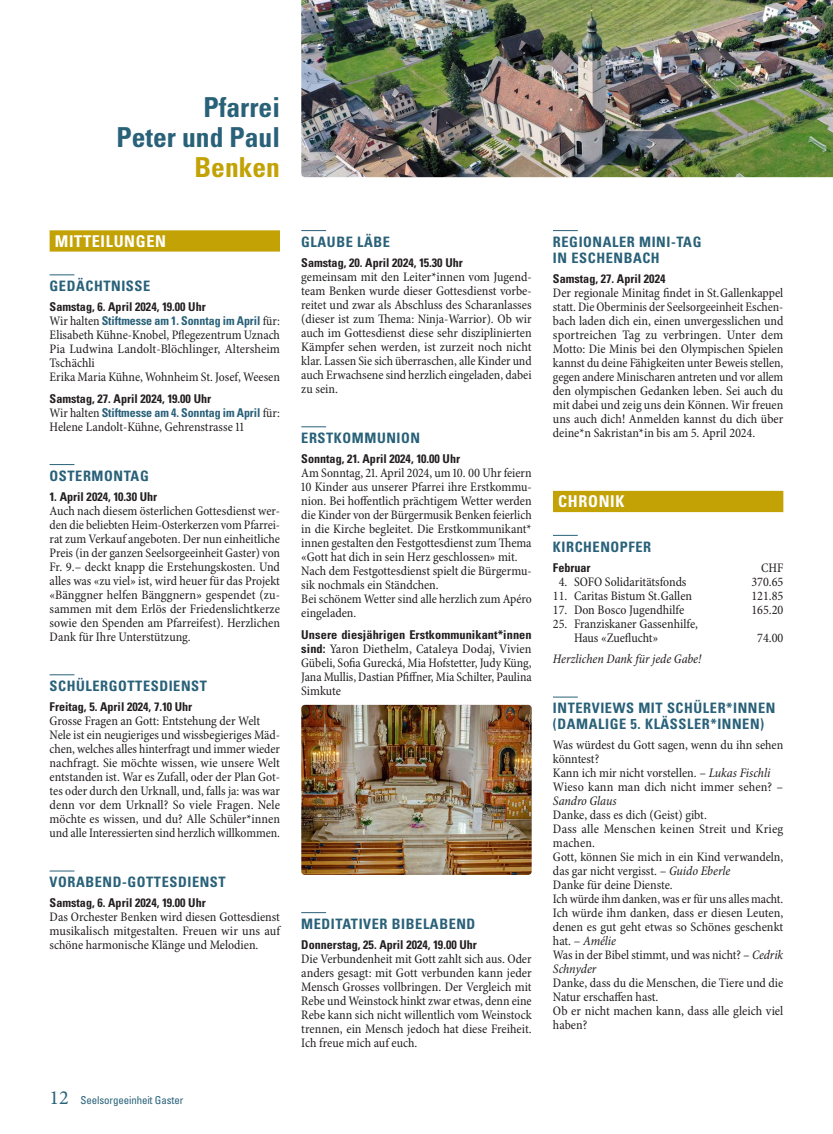
<style>
.page{position:relative;width:833px;height:1134px;background:#fff}
.page>*{position:absolute;margin:0;border:0;box-sizing:border-box;transform-origin:0 0}
.t1{font:700 condensed 27.5px/30px "Univers LT Std";color:#296179;text-align:right}
.t2{font:700 condensed 27.5px "Univers LT Std";color:#c2a205}
.t3{font:700 condensed 16.25px "Univers LT Std";letter-spacing:.04em;color:#fff}
.t4{font:700 condensed 14.38px/16px "Univers LT Std";letter-spacing:.04em;color:#296179}
.t5{font:condensed 13.12px/14px "Minion Pro";color:#231f20}
.t6{font:italic condensed 13.12px "Minion Pro";letter-spacing:-.005em;color:#231f20}
.t7{font:700 condensed 12.12px/14px "Univers LT Std";color:#231f20}
.t8{font:condensed 10.88px "Univers LT Std";letter-spacing:-.01em;color:#296179}
.s1{font-family:"Minion Pro";font-weight:400;font-size:13.12px}
.s2{color:#296179}
.s3{font-family:"Minion Pro";font-stretch:normal;font-size:20px}
.s4{font-family:"Univers LT Std";font-weight:700;font-size:12.12px}
.s5{font-style:italic}
</style>
<div class="page">
<img style="left:301px;top:0;width:532px;height:177px">
<div style="left:50px;top:230px;width:230px;height:22px;background:#c2a205"></div>
<svg style="left:50px;top:275px;width:24px;height:1px"></svg>
<svg style="left:50px;top:464px;width:24px;height:1px"></svg>
<svg style="left:50px;top:674px;width:24px;height:1px"></svg>
<svg style="left:50px;top:871px;width:24px;height:1px"></svg>
<svg style="left:301px;top:230px;width:25px;height:1px"></svg>
<svg style="left:301px;top:427px;width:25px;height:1px"></svg>
<svg style="left:301px;top:912px;width:25px;height:1px"></svg>
<img style="left:301px;top:705px;width:230px;height:170px">
<svg style="left:553px;top:230px;width:25px;height:1px"></svg>
<div style="left:553px;top:491px;width:230px;height:21px;background:#c2a205"></div>
<svg style="left:553px;top:535px;width:25px;height:1px"></svg>
<svg style="left:553px;top:697px;width:25px;height:1px"></svg>
<h1 class="t1" style="left:116px;top:92px;width:165px">Pfarrei<br>Peter und Paul</h1>
<h1 class="t2" style="left:194px;top:151px;width:87px">Benken</h1>
<p class="t3" style="left:55px;top:231px;width:112px">MITTEILUNGEN</p>
<p class="t4" style="left:50px;top:278px;width:102px">GEDÄCHTNISSE</p>
<p class="t7" style="left:50px;top:300px;width:232px">Samstag, 6. April 2024, 19.00 Uhr<br><span class="s1">Wir halten</span> <span class="s2">Stiftmesse am 1. Sonntag im April</span> <span class="s1">für:</span></p>
<p class="t5" style="left:50px;top:328px;width:232px">Elisabeth Kühne-Knobel, Pflegezentrum Uznach Pia Ludwina Landolt-Blöchlinger, Altersheim Tschächli<br>Erika Maria Kühne, Wohnheim St. Josef, Weesen</p>
<p class="t7" style="left:50px;top:391px;width:232px">Samstag, 27. April 2024, 19.00 Uhr<br><span class="s1">Wir halten</span> <span class="s2">Stiftmesse am 4. Sonntag im April</span> <span class="s1">für:</span></p>
<p class="t5" style="left:50px;top:420px;width:196px">Helene Landolt-Kühne, Gehrenstrasse 11</p>
<p class="t4" style="left:50px;top:468px;width:101px">OSTERMONTAG</p>
<p class="t7" style="left:50px;top:489px;width:109px">1. April 2024, 10.30 Uhr</p>
<p class="t5" style="left:50px;top:504px;width:232px;text-align:justify">Auch nach diesem österlichen Gottesdienst wer&shy;den die beliebten Heim-Osterkerzen vom Pfarrei&shy;rat zum Verkauf angeboten. Der nun einheitliche Preis (in der ganzen Seelsorgeeinheit Gaster) von Fr. 9.– deckt knapp die Erstehungskosten. Und alles was «zu viel» ist, wird heuer für das Projekt «Bänggner helfen Bänggnern» gespendet (zu&shy;sammen mit dem Erlös der Friedenslichtkerze sowie den Spenden am Pfarreifest). Herzlichen Dank für Ihre Unterstützung.</p>
<p class="t4" style="left:50px;top:678px;width:159px">SCHÜLERGOTTESDIENST</p>
<p class="t7" style="left:50px;top:700px;width:144px">Freitag, 5. April 2024, 7.10 Uhr</p>
<p class="t5" style="left:50px;top:714px;width:232px">Grosse Fragen an Gott: Entstehung der Welt Nele ist ein neugieriges und wissbegieriges Mäd&shy;chen, welches alles hinterfragt und immer wieder nachfragt. Sie möchte wissen, wie unsere Welt entstanden ist. War es Zufall, oder der Plan Got&shy;tes oder durch den Urknall, und, falls ja: was war denn vor dem Urknall? So viele Fragen. Nele möchte es wissen, und du? Alle Schüler*innen und alle Interessierten sind herzlich willkommen.</p>
<p class="t4" style="left:50px;top:874px;width:178px">VORABEND-GOTTESDIENST</p>
<p class="t7" style="left:50px;top:896px;width:158px">Samstag, 6. April 2024, 19.00 Uhr</p>
<p class="t5" style="left:50px;top:910px;width:232px;text-align:justify">Das Orchester Benken wird diesen Gottesdienst musikalisch mitgestalten. Freuen wir uns auf schöne harmonische Klänge und Melodien.</p>
<p class="t8" style="left:50px;top:1094px;width:135px"><span class="s3">12</span> Seelsorgeeinheit Gaster</p>
<p class="t4" style="left:301px;top:234px;width:90px">GLAUBE LÄBE</p>
<p class="t7" style="left:301px;top:255px;width:163px">Samstag, 20. April 2024, 15.30 Uhr</p>
<p class="t5" style="left:301px;top:270px;width:232px;text-align:justify">gemeinsam mit den Leiter*innen vom Jugend&shy;team Benken wurde dieser Gottesdienst vorbe&shy;reitet und zwar als Abschluss des Scharanlasses (dieser ist zum Thema: Ninja-Warrior). Ob wir auch im Gottesdienst diese sehr disziplinierten Kämpfer sehen werden, ist zurzeit noch nicht klar. Lassen Sie sich überraschen, alle Kinder und auch Erwachsene sind herzlich eingeladen, dabei zu sein.</p>
<p class="t4" style="left:301px;top:430px;width:120px">ERSTKOMMUNION</p>
<p class="t7" style="left:301px;top:452px;width:160px">Sonntag, 21. April 2024, 10.00 Uhr</p>
<p class="t5" style="left:301px;top:466px;width:232px">Am Sonntag, 21. April 2024, um 10. 00 Uhr feiern 10 Kinder aus unserer Pfarrei ihre Erstkommu&shy;nion. Bei hoffentlich prächtigem Wetter werden die Kinder von der Bürgermusik Benken feierlich in die Kirche begleitet. Die Erstkommunikant* innen gestalten den Festgottesdienst zum Thema «Gott hat dich in sein Herz geschlossen» mit.<br>Nach dem Festgottesdienst spielt die Bürgermu&shy;sik nochmals ein Ständchen.<br>Bei schönem Wetter sind alle herzlich zum Apéro eingeladen.</p>
<p class="t7" style="left:301px;top:627px;width:232px">Unsere diesjährigen Erstkommunikant*innen</p>
<p class="t5" style="left:301px;top:642px;width:232px;text-align:justify"><span class="s4">sind:</span> Yaron Diethelm, Cataleya Dodaj, Vivien Gübeli, Sofia Gurecká, Mia Hofstetter, Judy Küng, Jana Mullis, Dastian Pfiffner, Mia Schilter, Paulina Simkute</p>
<p class="t4" style="left:301px;top:916px;width:176px">MEDITATIVER BIBELABEND</p>
<p class="t7" style="left:301px;top:937px;width:177px">Donnerstag, 25. April 2024, 19.00 Uhr</p>
<p class="t5" style="left:301px;top:952px;width:232px;text-align:justify">Die Verbundenheit mit Gott zahlt sich aus. Oder anders gesagt: mit Gott verbunden kann jeder Mensch Grosses vollbringen. Der Vergleich mit Rebe und Weinstock hinkt zwar etwas, denn eine Rebe kann sich nicht willentlich vom Weinstock trennen, ein Mensch jedoch hat diese Freiheit.<br>Ich freue mich auf euch.</p>
<p class="t4" style="left:553px;top:234px;width:150px">REGIONALER MINI-TAG<br>IN ESCHENBACH</p>
<p class="t7" style="left:553px;top:271px;width:114px">Samstag, 27. April 2024</p>
<p class="t5" style="left:553px;top:286px;width:232px;text-align:justify">Der regionale Minitag findet in St.Gallenkappel statt. Die Oberminis der Seelsorgeeinheit Eschen&shy;bach laden dich ein, einen unvergesslichen und sportreichen Tag zu verbringen. Unter dem Motto: Die Minis bei den Olympischen Spielen kannst du deine Fähigkeiten unter Beweis stellen, gegen andere Minischaren antreten und vor allem den olympischen Gedanken leben. Sei auch du mit dabei und zeig uns dein Können. Wir freuen uns auch dich! Anmelden kannst du dich über deine*n Sakristan*in bis am 5. April 2024.</p>
<p class="t3" style="left:558px;top:491px;width:68px">CHRONIK</p>
<p class="t4" style="left:553px;top:538px;width:100px">KIRCHENOPFER</p>
<p class="t7" style="left:553px;top:560px;width:39px">Februar</p>
<p class="t5" style="left:761px;top:561px;width:24px">CHF</p>
<p class="t5" style="left:559px;top:575px;width:129px">4. SOFO Solidaritätsfonds</p>
<p class="t5" style="left:751px;top:575px;width:33px">370.65</p>
<p class="t5" style="left:553px;top:589px;width:141px">11. Caritas Bistum St.Gallen</p>
<p class="t5" style="left:751px;top:589px;width:33px">121.85</p>
<p class="t5" style="left:553px;top:603px;width:133px">17. Don Bosco Jugendhilfe</p>
<p class="t5" style="left:751px;top:603px;width:33px">165.20</p>
<p class="t5" style="left:574px;top:617px;width:125px;text-indent:-21px">25. Franziskaner Gassenhilfe,<br>Haus «Zueflucht»</p>
<p class="t5" style="left:757px;top:631px;width:28px">74.00</p>
<p class="t6" style="left:553px;top:651px;width:150px">Herzlichen Dank für jede Gabe!</p>
<p class="t4" style="left:553px;top:700px;width:224px">INTERVIEWS MIT SCHÜLER*INNEN (DAMALIGE 5. KLÄSSLER*INNEN)</p>
<p class="t5" style="left:553px;top:739px;width:232px">Was würdest du Gott sagen, wenn du ihn sehen könntest?<br>Kann ich mir nicht vorstellen. – <span class="s5">Lukas Fischli </span>Wieso kann man dich nicht immer sehen? –</p>
<p class="t6" style="left:553px;top:793px;width:65px">Sandro Glaus</p>
<p class="t5" style="left:553px;top:809px;width:232px">Danke, dass es dich (Geist) gibt.<br>Dass alle Menschen keinen Streit und Krieg machen.<br>Gott, können Sie mich in ein Kind verwandeln, das gar nicht vergisst. – <span class="s5">Guido Eberle<br></span>Danke für deine Dienste.<br>Ich würde ihm danken, was er für uns alles macht.<br>Ich würde ihm danken, dass er diesen Leuten, denen es gut geht etwas so Schönes geschenkt hat. – <span class="s5">Amélie<br></span>Was in der Bibel stimmt, und was nicht? – <span class="s5">Cedrik<br>Schnyder</span></p>
<p class="t5" style="left:553px;top:977px;width:232px">Danke, dass du die Menschen, die Tiere und die<br>Natur erschaffen hast.<br>Ob er nicht machen kann, dass alle gleich viel haben?</p>
</div>
